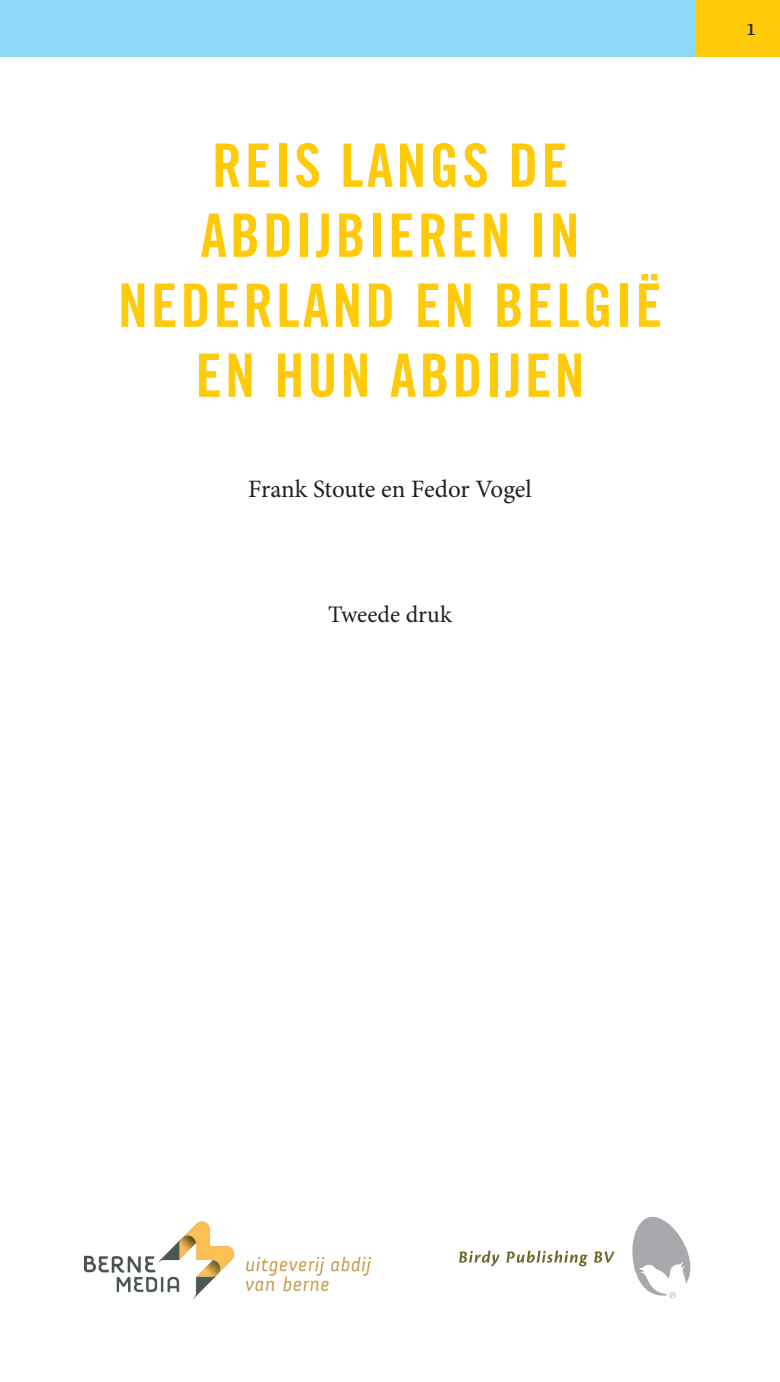
<style>
.page{position:relative;width:780px;height:1382px;background:#fff}
.page>*{position:absolute;margin:0;border:0;box-sizing:border-box;transform-origin:0 0}
.t1{font:700 condensed 60px/70px "Trade Gothic No.20";letter-spacing:.05em;color:#feca0a;text-align:center}
.Pagina_nummers{font:25px "Minion Pro";letter-spacing:-.005em;color:#231f20}
.Platte_txt{font:23.75px "Minion Pro";color:#231f20}
</style>
<div class="page">
<div style="left:694px;top:0;width:86px;height:57px;background:#feca0a"></div>
<div style="left:0;top:0;width:694px;height:57px;background:#8dd7f7"></div>
<img style="left:85px;top:1222px;width:285px;height:77px">
<svg style="left:459px;top:1250px;width:40px;height:16px"></svg>
<svg style="left:506px;top:1250px;width:81px;height:16px"></svg>
<svg style="left:594px;top:1251px;width:20px;height:12px"></svg>
<svg style="left:632px;top:1216px;width:59px;height:82px"></svg>
<p class="t1" style="left:212px;top:130px;width:357px">REIS LANGS DE</p>
<p class="t1" style="left:200px;top:200px;width:380px">ABDIJBIEREN IN</p>
<p class="t1" style="left:118px;top:270px;width:545px">NEDERLAND EN BELGIË<br>EN HUN ABDIJEN</p>
<p class="Pagina_nummers" style="left:248px;top:472px;width:285px">Frank Stoute en Fedor Vogel</p>
<p class="Platte_txt" style="left:328px;top:598px;width:125px">Tweede druk</p>
<p class="Pagina_nummers" style="left:745px;top:10px;width:14px">1</p>
</div>
